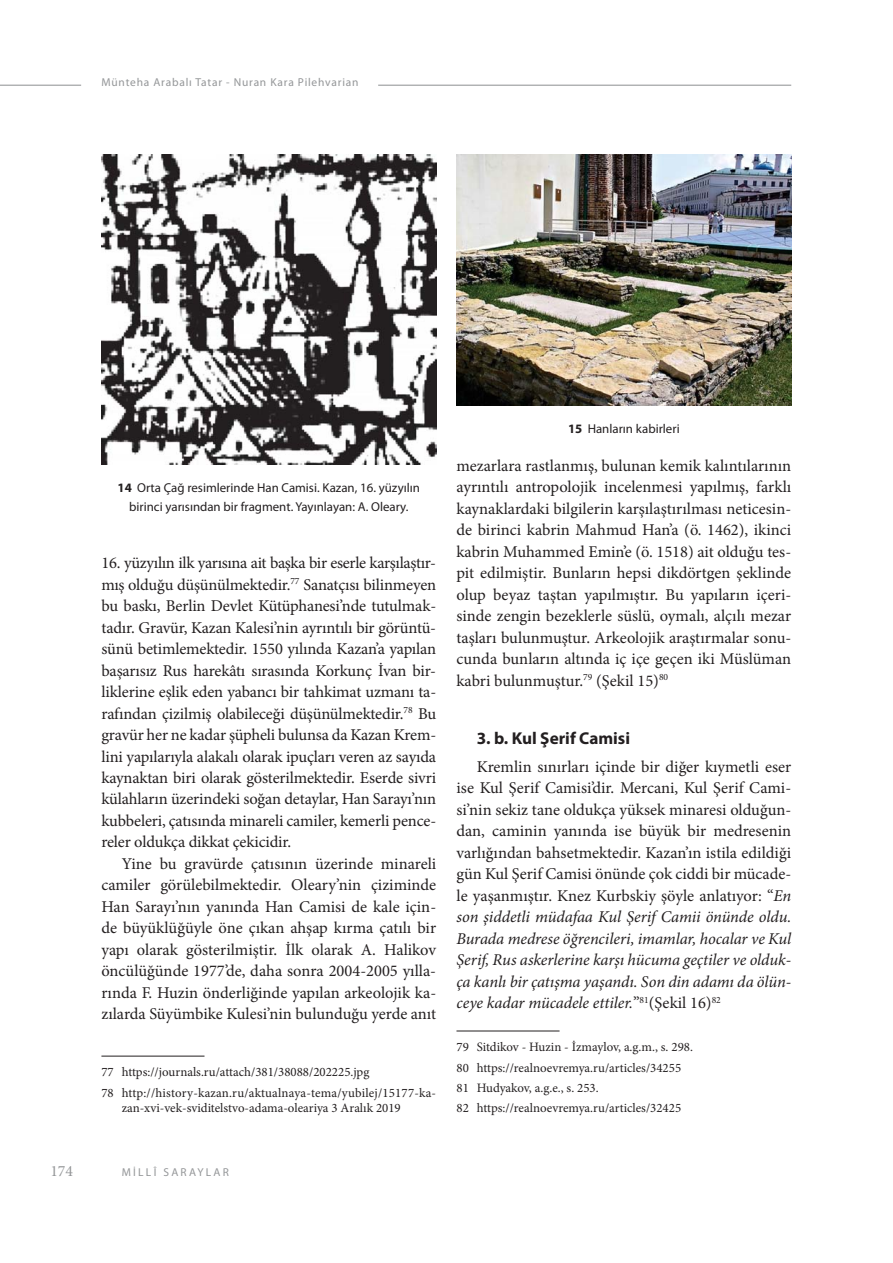
<style>
.page{position:relative;width:893px;height:1263px;background:#fff}
.page>*{position:absolute;margin:0;border:0;box-sizing:border-box;transform-origin:0 0}
.t1{font:700 17.1px "Myriad Pro";color:#231f20}
.t2{font:16.5px/21.5px "Minion Pro";color:#231f20;text-align:justify}
.t3{font:15.75px "Minion Pro";color:#949698}
.t4{font:12.9px/20.2px "Minion Pro";color:#231f20}
.t5{font:12.9px/18.6px "Myriad Pro";color:#231f20;text-align:center}
.t6{font:11.4px "Myriad Pro";letter-spacing:.07em;color:#949698}
.t7{font:11.4px "Myriad Pro";letter-spacing:.2em;color:#949698}
.s1{font-weight:700}
.s2{font-style:italic}
</style>
<div class="page">
<hr style="left:0;top:85px;width:81px;height:1px;background:#949698">
<hr style="left:378px;top:85px;width:413px;height:1px;background:#949698">
<hr style="left:101px;top:1056px;width:103px;height:1px;background:#231f20">
<hr style="left:456px;top:1031px;width:103px;height:1px;background:#231f20">
<img style="left:101px;top:155px;width:335px;height:309px">
<img style="left:456px;top:155px;width:335px;height:250px">
<p class="t6" style="left:101px;top:78px;width:259px">Münteha Arabalı Tatar - Nuran Kara Pilehvarian</p>
<p class="t3" style="left:50px;top:1165px;width:24px">174</p>
<p class="t5" style="left:118px;top:480px;width:304px"><span class="s1">14</span> Orta Çağ resimlerinde Han Camisi. Kazan, 16. yüzyılın birinci yarısından bir fragment. Yayınlayan: A. Oleary.</p>
<p class="t2" style="left:101px;top:554px;width:336px">16. yüzyılın ilk yarısına ait başka bir eserle karşılaştır&shy;mış olduğu düşünülmektedir.<sup>77</sup> Sanatçısı bilinmeyen bu baskı, Berlin Devlet Kütüphanesi’nde tutulmak&shy;tadır. Gravür, Kazan Kalesi’nin ayrıntılı bir görüntü&shy;sünü betimlemektedir. 1550 yılında Kazan’a yapılan başarısız Rus harekâtı sırasında Korkunç İvan bir&shy;liklerine eşlik eden yabancı bir tahkimat uzmanı ta&shy;rafından çizilmiş olabileceği düşünülmektedir.<sup>78</sup> Bu gravür her ne kadar şüpheli bulunsa da Kazan Krem&shy;lini yapılarıyla alakalı olarak ipuçları veren az sayıda kaynaktan biri olarak gösterilmektedir. Eserde sivri külahların üzerindeki soğan detaylar, Han Sarayı’nın kubbeleri, çatısında minareli camiler, kemerli pence&shy;reler oldukça dikkat çekicidir.</p>
<p class="t2" style="left:101px;top:854px;width:336px;text-indent:20px">Yine bu gravürde çatısının üzerinde minareli camiler görülebilmektedir. Oleary’nin çiziminde Han Sarayı’nın yanında Han Camisi de kale için&shy;de büyüklüğüyle öne çıkan ahşap kırma çatılı bir yapı olarak gösterilmiştir. İlk olarak A. Halikov öncülüğünde 1977’de, daha sonra 2004-2005 yılla&shy;rında F. Huzin önderliğinde yapılan arkeolojik ka&shy;zılarda Süyümbike Kulesi’nin bulunduğu yerde anıt</p>
<p class="t4" style="left:101px;top:1063px;width:336px">77 https://journals.ru/attach/381/38088/202225.jpg<br>78 http://history-kazan.ru/aktualnaya-tema/yubilej/15177-ka-</p>
<p class="t4" style="left:122px;top:1099px;width:280px">zan-xvi-vek-sviditelstvo-adama-oleariya 3 Aralık 2019</p>
<p class="t5" style="left:568px;top:421px;width:113px"><span class="s1">15</span> Hanların kabirleri</p>
<p class="t2" style="left:456px;top:456px;width:336px">mezarlara rastlanmış, bulunan kemik kalıntılarının ayrıntılı antropolojik incelenmesi yapılmış, farklı kaynaklardaki bilgilerin karşılaştırılması neticesin&shy;de birinci kabrin Mahmud Han’a (ö. 1462), ikinci kabrin Muhammed Emin’e (ö. 1518) ait olduğu tes&shy;pit edilmiştir. Bunların hepsi dikdörtgen şeklinde olup beyaz taştan yapılmıştır. Bu yapıların içeri&shy;sinde zengin bezeklerle süslü, oymalı, alçılı mezar taşları bulunmuştur. Arkeolojik araştırmalar sonu&shy;cunda bunların altında iç içe geçen iki Müslüman kabri bulunmuştur.<sup>79</sup> (Şekil 15)<sup>80</sup></p>
<p class="t1" style="left:477px;top:729px;width:155px">3. b. Kul Şerif Camisi</p>
<p class="t2" style="left:456px;top:757px;width:336px;text-indent:20px">Kremlin sınırları içinde bir diğer kıymetli eser ise Kul Şerif Camisi’dir. Mercani, Kul Şerif Cami&shy;si’nin sekiz tane oldukça yüksek minaresi olduğun&shy;dan, caminin yanında ise büyük bir medresenin varlığından bahsetmektedir. Kazan’ın istila edildiği gün Kul Şerif Camisi önünde çok ciddi bir mücade&shy;le yaşanmıştır. Knez Kurbskiy şöyle anlatıyor: “<span class="s2">En son şiddetli müdafaa Kul Şerif Camii önünde oldu.<br>Burada medrese öğrencileri, imamlar, hocalar ve Kul Şerif, Rus askerlerine karşı hücuma geçtiler ve olduk&shy;ça kanlı bir çatışma yaşandı. Son din adamı da ölün&shy;ceye kadar mücadele ettiler.</span>”<sup>81</sup>(Şekil 16)<sup>82</sup></p>
<p class="t4" style="left:456px;top:1038px;width:238px">79 Sitdikov - Huzin - İzmaylov, a.g.m., s. 298.<br>80 https://realnoevremya.ru/articles/34255<br>81 Hudyakov, a.g.e., s. 253.<br>82 https://realnoevremya.ru/articles/32425</p>
<p class="t7" style="left:122px;top:1168px;width:109px">MİLLÎ SARAYLAR</p>
</div>
